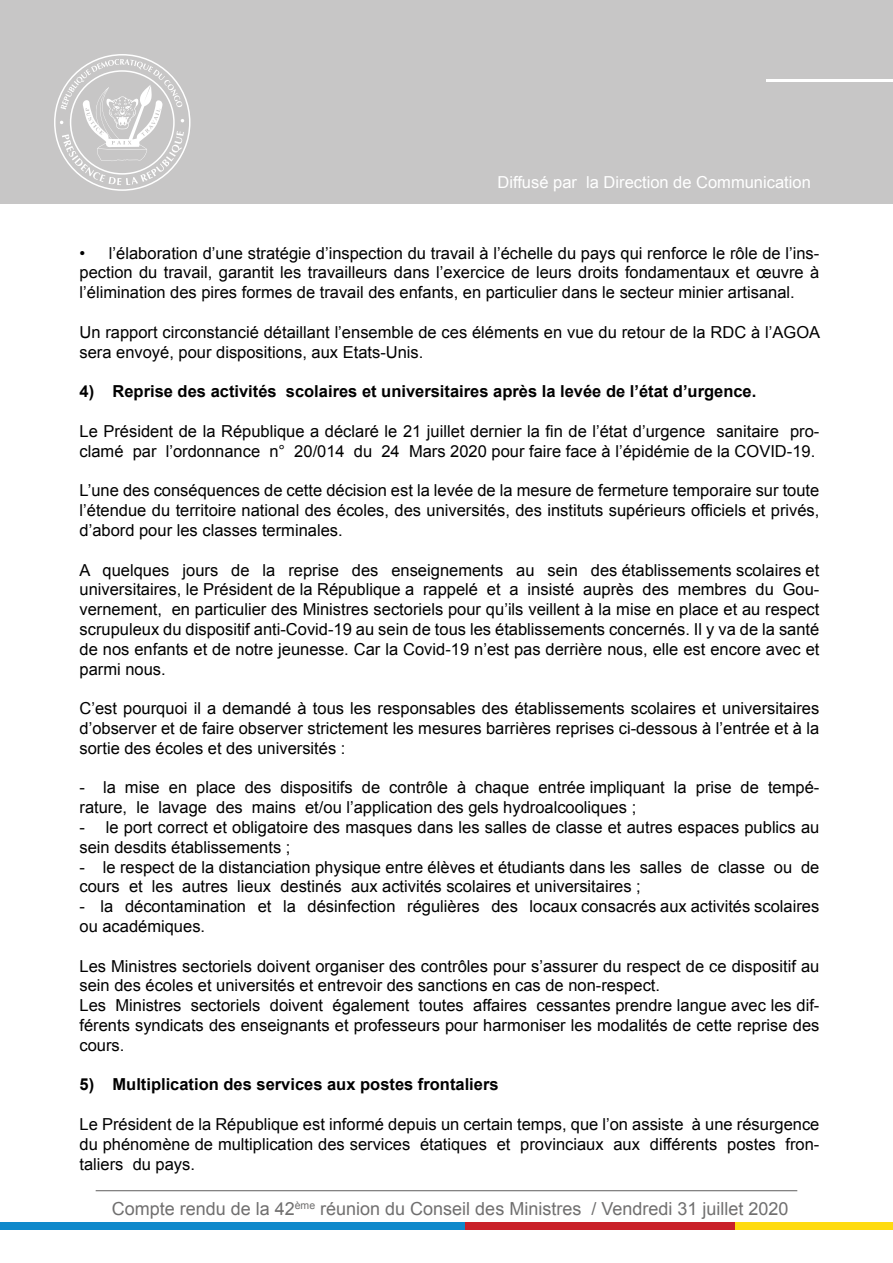
<style>
.page{position:relative;width:893px;height:1263px;background:#fff}
.page>*{position:absolute;margin:0;border:0;box-sizing:border-box;transform-origin:0 0}
.t1{font:18px "Arial";color:#706f6f}
.t2{font:16.5px/19.8px "Arial";color:#000}
.t3{font:700 16.5px "Arial";color:#000}
.t4{font:16.5px "Arial";color:#fff}
</style>
<div class="page">
<div style="left:0;top:0;width:893px;height:204px;background:#c7c6c6"></div>
<hr style="left:767px;top:79px;width:126px;height:3px;background:#fff">
<svg style="left:54px;top:54px;width:137px;height:137px"></svg>
<hr style="left:96px;top:1190px;width:701px;height:1px;background:#706f6f">
<div style="left:0;top:1222px;width:465px;height:7px;background:#0f89cb"></div>
<div style="left:465px;top:1222px;width:271px;height:7px;background:#c92128"></div>
<div style="left:736px;top:1222px;width:157px;height:7px;background:#ffdb0f"></div>
<p class="t4" style="left:497px;top:171px;width:315px">Diffusé par la Direction de Communication</p>
<p class="t2" style="left:80px;top:243px;width:741px;text-align:justify">• l’élaboration d’une stratégie d’inspection du travail à l’échelle du pays qui renforce le rôle de l’ins&shy;pection du travail, garantit les travailleurs dans l’exercice de leurs droits fondamentaux et œuvre à l’élimination des pires formes de travail des enfants, en particulier dans le secteur minier artisanal.</p>
<p class="t2" style="left:80px;top:322px;width:742px">Un rapport circonstancié détaillant l’ensemble de ces éléments en vue du retour de la RDC à l’AGOA sera envoyé, pour dispositions, aux Etats-Unis.</p>
<p class="t3" style="left:80px;top:381px;width:678px">4) Reprise des activités scolaires et universitaires après la levée de l’état d’urgence.</p>
<p class="t2" style="left:80px;top:421px;width:741px">Le Président de la République a déclaré le 21 juillet dernier la fin de l’état d’urgence sanitaire pro&shy;clamé par l’ordonnance n° 20/014 du 24 Mars 2020 pour faire face à l’épidémie de la COVID-19.</p>
<p class="t2" style="left:80px;top:481px;width:741px;text-align:justify">L’une des conséquences de cette décision est la levée de la mesure de fermeture temporaire sur toute l’étendue du territoire national des écoles, des universités, des instituts supérieurs officiels et privés, d’abord pour les classes terminales.</p>
<p class="t2" style="left:80px;top:560px;width:741px;text-align:justify">A quelques jours de la reprise des enseignements au sein des établissements scolaires et universitaires, le Président de la République a rappelé et a insisté auprès des membres du Gou&shy;vernement, en particulier des Ministres sectoriels pour qu’ils veillent à la mise en place et au respect scrupuleux du dispositif anti-Covid-19 au sein de tous les établissements concernés. Il y va de la santé de nos enfants et de notre jeunesse. Car la Covid-19 n’est pas derrière nous, elle est encore avec et parmi nous.</p>
<p class="t2" style="left:80px;top:699px;width:741px;text-align:justify">C’est pourquoi il a demandé à tous les responsables des établissements scolaires et universitaires d’observer et de faire observer strictement les mesures barrières reprises ci-dessous à l’entrée et à la sortie des écoles et des universités :</p>
<p class="t2" style="left:80px;top:778px;width:741px">- la mise en place des dispositifs de contrôle à chaque entrée impliquant la prise de tempé&shy;rature, le lavage des mains et/ou l’application des gels hydroalcooliques ;</p>
<p class="t2" style="left:80px;top:817px;width:741px">- le port correct et obligatoire des masques dans les salles de classe et autres espaces publics au sein desdits établissements ;</p>
<p class="t2" style="left:80px;top:857px;width:741px">- le respect de la distanciation physique entre élèves et étudiants dans les salles de classe ou de cours et les autres lieux destinés aux activités scolaires et universitaires ;</p>
<p class="t2" style="left:80px;top:897px;width:741px">- la décontamination et la désinfection régulières des locaux consacrés aux activités scolaires ou académiques.</p>
<p class="t2" style="left:80px;top:956px;width:741px">Les Ministres sectoriels doivent organiser des contrôles pour s’assurer du respect de ce dispositif au sein des écoles et universités et entrevoir des sanctions en cas de non-respect.<br>Les Ministres sectoriels doivent également toutes affaires cessantes prendre langue avec les dif&shy;férents syndicats des enseignants et professeurs pour harmoniser les modalités de cette reprise des cours.</p>
<p class="t3" style="left:80px;top:1074px;width:421px">5) Multiplication des services aux postes frontaliers</p>
<p class="t2" style="left:80px;top:1114px;width:741px;text-align:justify">Le Président de la République est informé depuis un certain temps, que l’on assiste à une résurgence du phénomène de multiplication des services étatiques et provinciaux aux différents postes fron&shy;taliers du pays.</p>
<p class="t1" style="left:112px;top:1197px;width:678px">Compte rendu de la 42<sup>ème</sup> réunion du Conseil des Ministres / Vendredi 31 juillet 2020</p>
</div>
